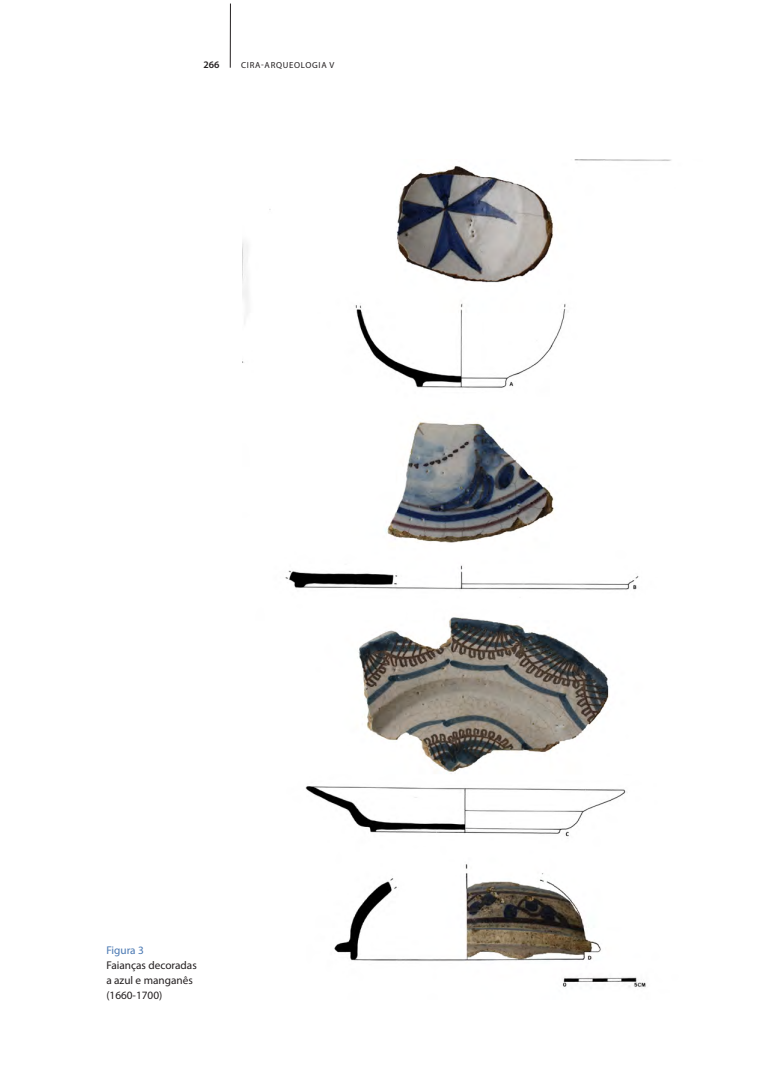
<style>
.page{position:relative;width:780px;height:1088px;background:#fff}
.page>*{position:absolute;margin:0;border:0;box-sizing:border-box;transform-origin:0 0}
.legenda{font:11.25px/15px "Myriad Pro";color:#231f20}
.legenda-2{font:11.25px "Myriad Pro";color:#4877b2}
.t1{font:600 10px "Myriad Pro";color:#231f20}
.t2{font:8.75px "Myriad Pro";letter-spacing:.08em;color:#231f20}
</style>
<div class="page">
<hr style="left:230px;top:4px;width:1px;height:64px;background:#231f20">
<img style="left:243px;top:159px;width:428px;height:829px">
<p class="t1" style="left:203px;top:58px;width:18px">266</p>
<p class="t2" style="left:241px;top:59px;width:95px">CIRA-ARQUEOLOGIA V</p>
<p class="legenda-2" style="left:106px;top:944px;width:39px">Figura 3</p>
<p class="legenda" style="left:106px;top:958px;width:92px">Faianças decoradas a azul e manganês (1660-1700)</p>
</div>
